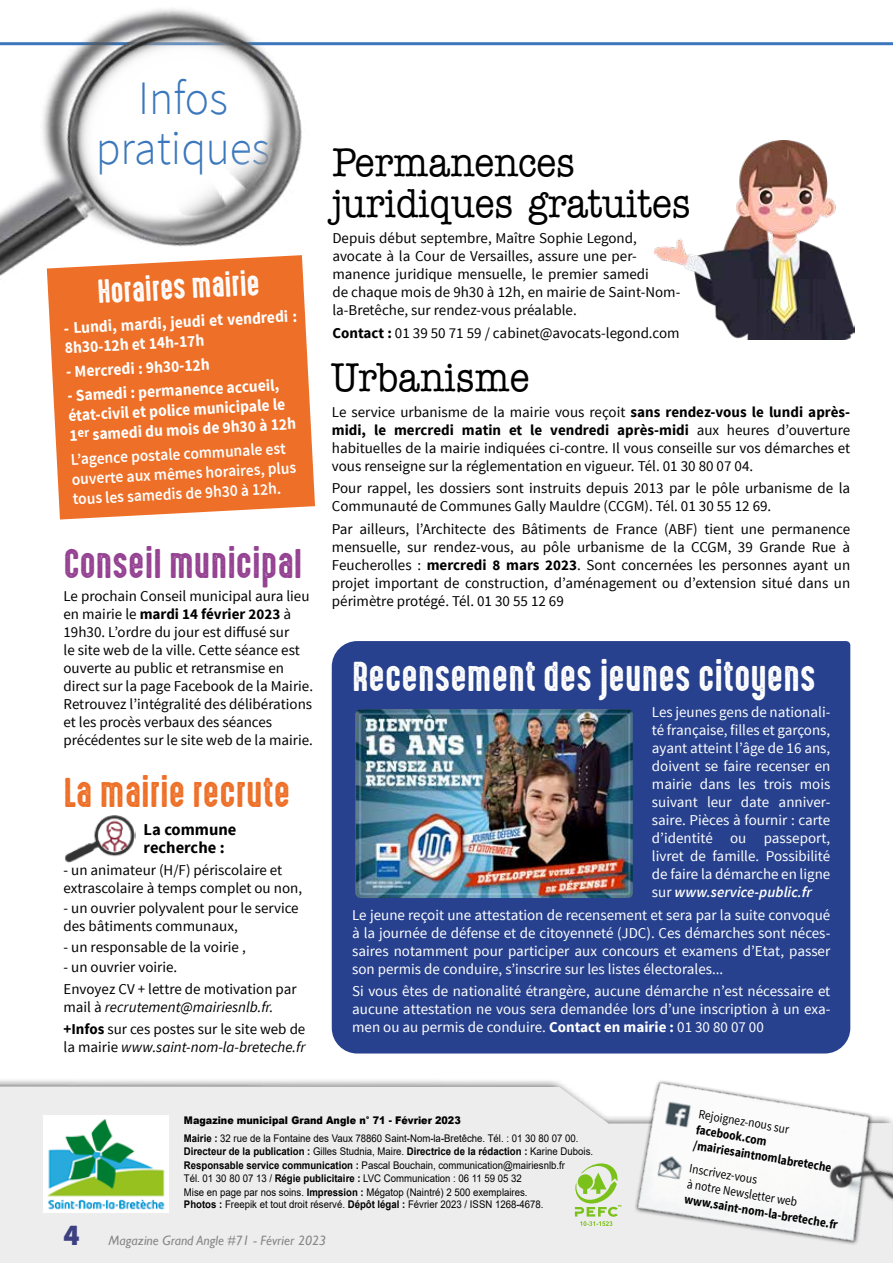
<style>
.page{position:relative;width:893px;height:1263px;background:#fff}
.page>*{position:absolute;margin:0;border:0;box-sizing:border-box;transform-origin:0 0}
.t1{font:300 48px/49.5px "Source Sans Pro";color:#3a77bc;text-align:center;scale:.95 1}
.t2{font:500 40.5px/40.5px "American Typewriter Std";color:#000;scale:.9 1}
.t3{font:37.5px "High Voltage Rough";color:#fff}
.t4{font:37.5px "High Voltage Rough";color:#954292}
.t5{font:37.5px "High Voltage Rough";color:#ee7028}
.t6{font:30px "High Voltage Rough";color:#fff}
.t7{font:900 30px "Source Sans Pro";color:#3d4080}
.t8{font:700 16.5px/19.8px "Source Sans Pro";color:#fff;scale:.94 1}
.t9{font:600 16.5px/19.8px "Source Sans Pro";color:#fff;scale:.94 1}
.t10{font:700 16.5px/18px "Source Sans Pro";color:#000}
.t11{font:15px/18px "Source Sans Pro";color:#000}
.t12{font:15px/18px "Source Sans Pro";color:#fff;text-align:justify}
.t13{font:italic 15px "Source Sans Pro";color:#000}
.t14{font:italic 13.5px "Gill Sans";color:#878787}
.t15{font:700 12.75px/15.9px "Source Sans Pro";color:#000;scale:.9 1}
.t16{font:12.75px/15.9px "Source Sans Pro";color:#000;scale:.9 1}
.t17{font:10.5px/13.4px "Arial";color:#000;scale:.91 1}
.s1{font-weight:700}
.s2{font-style:italic}
.s3{font-style:normal}
.s4{font-weight:600;font-style:italic}
.s5{font-weight:900}
</style>
<div class="page">
<div style="left:332px;top:641px;width:518px;height:412px;background:#27418e"></div>
<div style="left:0;top:1077px;width:893px;height:186px;background:#000;opacity:.75"></div>
<div style="left:0;top:1086px;width:607px;height:177px;background:#ededed"></div>
<img style="left:44px;top:1115px;width:125px;height:97px">
<svg style="left:50px;top:334px;width:265px;height:185px;background:#ef7936"></svg>
<hr style="left:0;top:42px;width:893px;height:3px;background:#3a77bc">
<img style="left:0;top:9px;width:344px;height:325px">
<img style="left:607px;top:1048px;width:286px;height:215px">
<img style="left:356px;top:709px;width:277px;height:189px">
<svg style="left:573px;top:1163px;width:48px;height:63px;background:#c8dea9"></svg>
<img style="left:655px;top:141px;width:199px;height:199px">
<img style="left:65px;top:815px;width:70px;height:48px">
<h1 class="t1" style="left:96px;top:74px;width:185px">Infos pratiques</h1>
<h3 class="t6" style="left:97px;top:275px;width:164px;rotate:-3deg">Horaires mairie</h3>
<p class="t8" style="left:63px;top:319px;width:250px;rotate:-3deg">- Lundi, mardi, jeudi et vendredi :<br>8h30-12h et 14h-17h</p>
<p class="t8" style="left:66px;top:363px;width:154px;rotate:-3deg">- Mercredi : 9h30-12h</p>
<p class="t8" style="left:67px;top:387px;width:243px;rotate:-3deg">- Samedi : permanence accueil, état-civil et police municipale le<br>1<sup>er</sup> samedi du mois de 9h30 à 12h</p>
<p class="t9" style="left:70px;top:450px;width:240px;rotate:-3deg">L’agence postale communale est ouverte aux mêmes horaires, plus tous les samedis de 9h30 à 12h.</p>
<h3 class="t4" style="left:64px;top:543px;width:240px">Conseil municipal</h3>
<p class="t11" style="left:64px;top:587px;width:251px">Le prochain Conseil municipal aura lieu en mairie le <span class="s1">mardi 14 février 2023</span> à 19h30. L’ordre du jour est diffusé sur<br>le site web de la ville. Cette séance est ouverte au public et retransmise en direct sur la page Facebook de la Mairie.<br>Retrouvez l’intégralité des délibérations et les procès verbaux des séances précédentes sur le site web de la mairie.</p>
<h3 class="t5" style="left:64px;top:772px;width:228px">La mairie recrute</h3>
<p class="t10" style="left:144px;top:821px;width:94px">La commune recherche :</p>
<p class="t11" style="left:64px;top:861px;width:240px">- un animateur (H/F) périscolaire et extrascolaire à temps complet ou non,</p>
<p class="t11" style="left:64px;top:900px;width:237px">- un ouvrier polyvalent pour le service des bâtiments communaux,</p>
<p class="t11" style="left:64px;top:938px;width:184px">- un responsable de la voirie ,</p>
<p class="t11" style="left:64px;top:956px;width:235px;line-height:22.2px">- un ouvrier voirie.<br>Envoyez CV + lettre de motivation par</p>
<p class="t11" style="left:64px;top:996px;width:243px;line-height:22.2px">mail à <span class="s2">recrutement@mairiesnlb.fr. </span><span class="s1">+Infos</span> sur ces postes sur le site web de</p>
<p class="t13" style="left:64px;top:1038px;width:243px"><span class="s3">la mairie</span> www.saint-nom-la-breteche.fr</p>
<h2 class="t2" style="left:332px;top:143px;width:400px">Permanences juridiques gratuites</h2>
<p class="t11" style="left:332px;top:230px;width:349px">Depuis début septembre, Maître Sophie Legond, avocate à la Cour de Versailles, assure une per&shy;manence juridique mensuelle, le premier samedi<br>de chaque mois de 9h30 à 12h, en mairie de Saint-Nom&shy;la-Bretêche, sur rendez-vous préalable.</p>
<p class="t11" style="left:332px;top:324px;width:349px"><span class="s1">Contact :</span> 01 39 50 71 59 / cabinet@avocats-legond.com</p>
<h2 class="t2" style="left:332px;top:357px;width:221px">Urbanisme</h2>
<p class="t11" style="left:332px;top:403px;width:520px;text-align:justify">Le service urbanisme de la mairie vous reçoit <span class="s1">sans rendez-vous le lundi après&shy;midi, le mercredi matin et le vendredi après-midi</span> aux heures d’ouverture habituelles de la mairie indiquées ci-contre. Il vous conseille sur vos démarches et vous renseigne sur la réglementation en vigueur. Tél. 01 30 80 07 04.</p>
<p class="t11" style="left:332px;top:480px;width:520px">Pour rappel, les dossiers sont instruits depuis 2013 par le pôle urbanisme de la<br>Communauté de Communes Gally Mauldre (CCGM). Tél. 01 30 55 12 69.</p>
<p class="t11" style="left:332px;top:520px;width:520px;text-align:justify">Par ailleurs, l’Architecte des Bâtiments de France (ABF) tient une permanence mensuelle, sur rendez-vous, au pôle urbanisme de la CCGM, 39 Grande Rue à Feucherolles : <span class="s1">mercredi 8 mars 2023</span>. Sont concernées les personnes ayant un projet important de construction, d’aménagement ou d’extension situé dans un périmètre protégé. Tél. 01 30 55 12 69</p>
<h3 class="t3" style="left:352px;top:656px;width:465px">Recensement des jeunes citoyens</h3>
<p class="t12" style="left:652px;top:704px;width:180px">Les jeunes gens de nationali&shy;té française, filles et garçons, ayant atteint l’âge de 16 ans, doivent se faire recenser en mairie dans les trois mois suivant leur date anniver&shy;saire. Pièces à fournir : carte d’identité ou passeport, livret de famille. Possibilité de faire la démarche en ligne sur <span class="s4">www.service-public.fr</span></p>
<p class="t12" style="left:352px;top:906px;width:480px">Le jeune reçoit une attestation de recensement et sera par la suite convoqué à la journée de défense et de citoyenneté (JDC). Ces démarches sont néces&shy;saires notamment pour participer aux concours et examens d’Etat, passer son permis de conduire, s’inscrire sur les listes électorales...</p>
<p class="t12" style="left:352px;top:982px;width:480px">Si vous êtes de nationalité étrangère, aucune démarche n’est nécessaire et aucune attestation ne vous sera demandée lors d’une inscription à un exa&shy;men ou au permis de conduire. <span class="s1">Contact en mairie :</span> 01 30 80 07 00</p>
<h3 class="t7" style="left:64px;top:1216px;width:18px">4</h3>
<p class="t17" style="left:184px;top:1111px;width:435px;line-height:17.7px"><span class="s5">Magazine municipal Grand Angle n° 71 - Février 2023<br></span><span class="s1">Mairie :</span> 32 rue de la Fontaine des Vaux 78860 Saint-Nom-la-Bretêche. Tél. : 01 30 80 07 00.</p>
<p class="t17" style="left:184px;top:1145px;width:451px"><span class="s1">Directeur de la publication :</span> Gilles Studnia, Maire. <span class="s1">Directrice de la rédaction :</span> Karine Dubois.<br><span class="s1">Responsable service communication :</span> Pascal Bouchain, communication@mairiesnlb.fr<br>Tél. 01 30 80 07 13 / <span class="s1">Régie publicitaire :</span> LVC Communication : 06 11 59 05 32<br>Mise en page par nos soins. <span class="s1">Impression :</span> Mégatop (Naintré) 2 500 exemplaires.<br><span class="s1">Photos :</span> Freepik et tout droit réservé. <span class="s1">Dépôt légal :</span> Février 2023 / ISSN 1268-4678.</p>
<p class="t14" style="left:108px;top:1233px;width:219px">Magazine Grand Angle #71 - Février 2023</p>
<p class="t16" style="left:700px;top:1106px;width:103px;rotate:9deg">Rejoignez-nous sur</p>
<p class="t15" style="left:697px;top:1122px;width:157px;rotate:9deg">facebook.com /mairiesaintnomlabreteche</p>
<p class="t16" style="left:691px;top:1161px;width:126px;rotate:9deg">Inscrivez-vous<br>à notre Newsletter web</p>
<p class="t15" style="left:685px;top:1192px;width:174px;rotate:9deg">www.saint-nom-la-breteche.fr</p>
</div>
